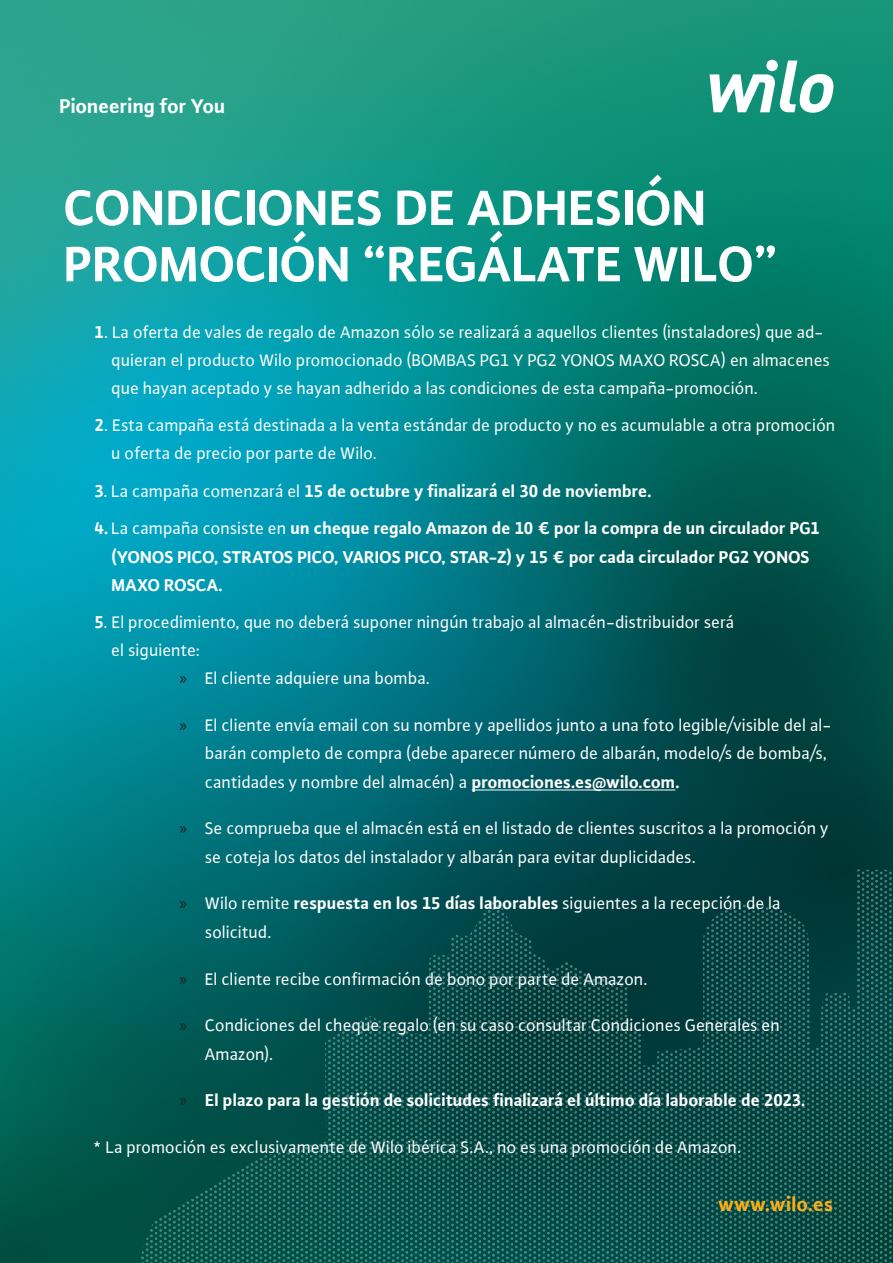
<style>
.page{position:relative;width:893px;height:1263px;background:#fff}
.page>*{position:absolute;margin:0;border:0;box-sizing:border-box;transform-origin:0 0}
._00_COVER_HEADLINE{font:700 52.5px/56.2px "WILO Plus Global";color:#fff}
._00_CLAIM{font:700 21px "WILO Plus Global";letter-spacing:-.005em;color:#fff}
._03_CAPTION_INFO{font:700 21px "WILO Plus Global";color:#faaf18}
._02_COPY{font:18px/28.2px "WILO Plus Global";letter-spacing:-.005em;color:#fff}
._02_COPY-2{font:700 18px/28.2px "WILO Plus Global";letter-spacing:-.005em;color:#fff}
.s1{font-weight:700}
.s2{font-weight:400}
.s3{font-family:"Myriad Pro";color:#231f20}
.s4{font-family:"Myriad Pro";font-weight:400;color:#231f20}
</style>
<div class="page">
<img style="left:0;top:0;width:893px;height:695px">
<img style="left:0;top:695px;width:893px;height:568px">
<svg style="left:709px;top:61px;width:124px;height:52px"></svg>
<div style="left:766px;top:60px;width:12px;height:11px;background:#fff;border-radius:50%"></div>
<hr style="left:472px;top:790px;width:203px;height:1px;background:#fff">
<p class="_00_CLAIM" style="left:60px;top:93px;width:167px">Pioneering for You</p>
<p class="_00_COVER_HEADLINE" style="left:64px;top:179px;width:716px">CONDICIONES DE ADHESIÓN<br>PROMOCIÓN “REGÁLATE WILO”</p>
<p class="_02_COPY" style="left:112px;top:317px;width:720px;text-indent:-17px"><span class="s1">1</span>. La oferta de vales de regalo de Amazon sólo se realizará a aquellos clientes (instaladores) que ad&shy;quieran el producto Wilo promocionado (BOMBAS PG1 Y PG2 YONOS MAXO ROSCA) en almacenes que hayan aceptado y se hayan adherido a las condiciones de esta campaña-promoción.</p>
<p class="_02_COPY" style="left:112px;top:411px;width:726px;text-indent:-17px"><span class="s1">2</span>. Esta campaña está destinada a la venta estándar de producto y no es acumulable a otra promoción u oferta de precio por parte de Wilo.</p>
<p class="_02_COPY-2" style="left:95px;top:477px;width:559px">3<span class="s2">. La campaña comenzará el</span> 15 de octubre y finalizará el 30 de noviembre.</p>
<p class="_02_COPY-2" style="left:112px;top:514px;width:710px;text-indent:-17px">4. <span class="s2">La campaña consiste en</span> un cheque regalo Amazon de 10 € por la compra de un circulador PG1 (YONOS PICO, STRATOS PICO, VARIOS PICO, STAR-Z) y 15 € por cada circulador PG2 YONOS<br>MAXO ROSCA.</p>
<p class="_02_COPY" style="left:112px;top:608px;width:625px;text-indent:-17px"><span class="s1">5</span>. El procedimiento, que no deberá suponer ningún trabajo al almacén-distribuidor será el siguiente:</p>
<p class="_02_COPY" style="left:180px;top:664px;width:252px"><span class="s3">»</span> El cliente adquiere una bomba.</p>
<p class="_02_COPY" style="left:205px;top:711px;width:628px;text-indent:-26px"><span class="s3">»</span> El cliente envía email con su nombre y apellidos junto a una foto legible/visible del al&shy;barán completo de compra (debe aparecer número de albarán, modelo/s de bomba/s, cantidades y nombre del almacén) a <span class="s1">promociones.es@wilo.com.</span></p>
<p class="_02_COPY" style="left:205px;top:814px;width:625px;text-indent:-26px"><span class="s3">»</span> Se comprueba que el almacén está en el listado de clientes suscritos a la promoción y se coteja los datos del instalador y albarán para evitar duplicidades.</p>
<p class="_02_COPY" style="left:205px;top:889px;width:577px;text-indent:-26px"><span class="s3">»</span> Wilo remite <span class="s1">respuesta en los 15 días laborables</span> siguientes a la recepción de la solicitud.</p>
<p class="_02_COPY" style="left:180px;top:964px;width:470px"><span class="s3">»</span> El cliente recibe confirmación de bono por parte de Amazon.</p>
<p class="_02_COPY" style="left:205px;top:1011px;width:577px;text-indent:-26px"><span class="s3">»</span> Condiciones del cheque regalo (en su caso consultar Condiciones Generales en<br>Amazon).</p>
<p class="_02_COPY-2" style="left:180px;top:1086px;width:627px"><span class="s4">»</span> El plazo para la gestión de solicitudes finalizará el último día laborable de 2023.</p>
<p class="_02_COPY" style="left:94px;top:1133px;width:650px">* La promoción es exclusivamente de Wilo ibérica S.A., no es una promoción de Amazon.</p>
<p class="_03_CAPTION_INFO" style="left:719px;top:1191px;width:116px">www.wilo.es</p>
</div>
